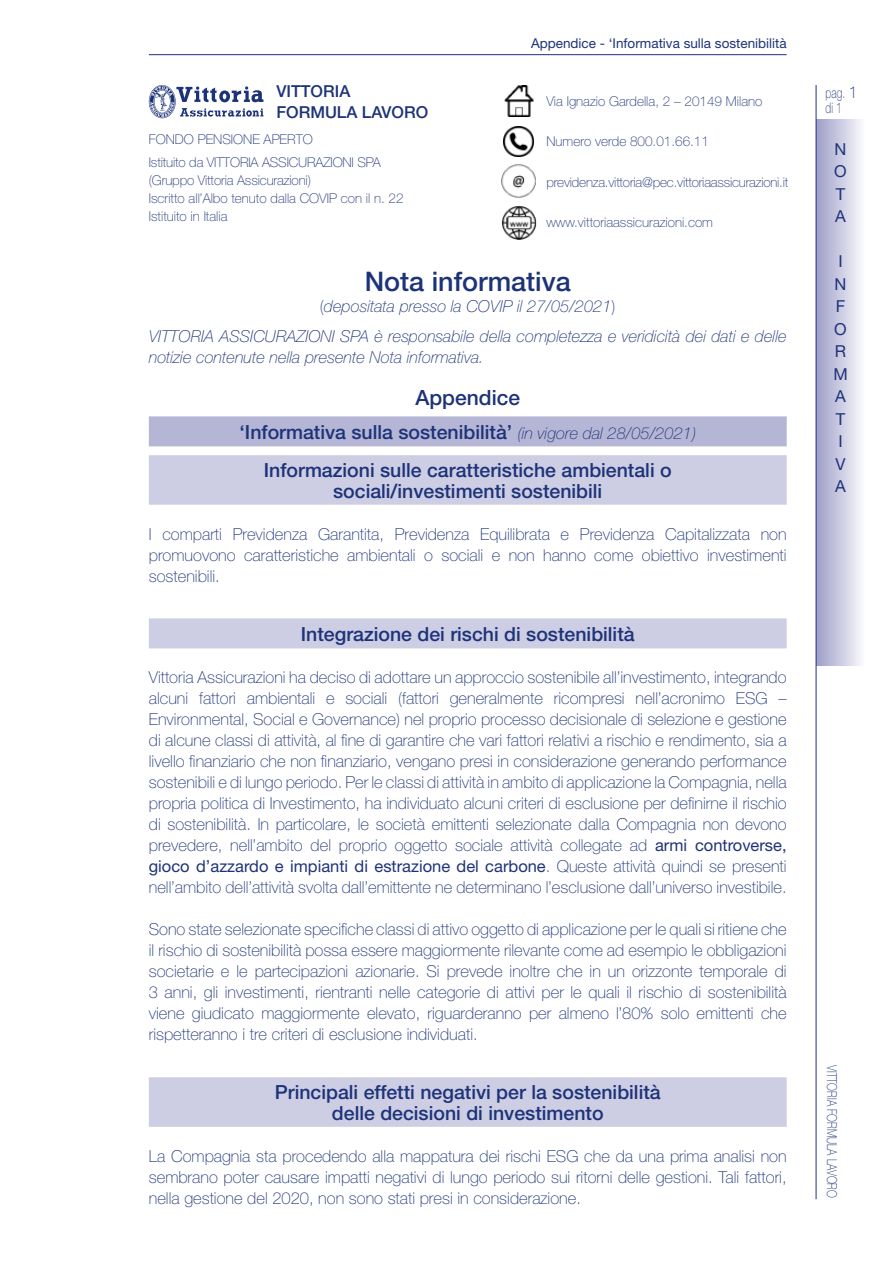
<style>
.page{position:relative;width:893px;height:1263px;background:#fff}
.page>*{position:absolute;margin:0;border:0;box-sizing:border-box;transform-origin:0 0}
.t1{font:500 27px "Helvetica Neue LT Std";color:#1d3378}
.t2{font:500 21px "Helvetica Neue LT Std";color:#1d3378}
.t3{font:500 19.5px/38px "Helvetica Neue LT Std";color:#1d3378;text-align:center}
.t4{font:100 16.5px/21px "Helvetica Neue LT Std";color:#1d3378;text-align:justify}
.t5{font:italic 100 16.5px/29.5px "Helvetica Neue LT Std";color:#1d3378;text-align:center}
.t6{font:500 16.5px/21px "Helvetica Neue LT Std";color:#1d3378}
.t7{font:16.5px/22.5px "Helvetica Neue LT Std";color:#1d3378;text-align:justify}
.t8{font:100 14.7px/15px "Helvetica Neue LT Std";color:#1d3378;scale:.71 1}
.t9{font:100 13.65px "Helvetica Neue LT Std";color:#1d3378;scale:.77 1}
.t10{font:100 13.5px/18px "Helvetica Neue LT Std";color:#1d3378}
.t11{font:13.5px "Helvetica Neue LT Std";color:#1d3378}
.s1{font-style:normal}
.s2{font-weight:100;font-style:italic;font-size:16.5px}
.s3{font-weight:400}
.s4{font-size:16.5px}
</style>
<div class="page">
<div style="left:816px;top:119px;width:49px;height:546px;background:linear-gradient(to right,#9d9ec7,#fcfbff)"></div>
<hr style="left:816px;top:85px;width:1px;height:1114px;background:#1d3378">
<img style="left:504px;top:86px;width:30px;height:30px">
<img style="left:504px;top:127px;width:30px;height:29px">
<img style="left:502px;top:164px;width:34px;height:34px">
<img style="left:501px;top:205px;width:35px;height:34px">
<svg style="left:149px;top:85px;width:114px;height:33px"></svg>
<div style="left:149px;top:416px;width:638px;height:30px;background:#b5b5d5"></div>
<div style="left:149px;top:455px;width:638px;height:50px;background:#cdcde4"></div>
<div style="left:149px;top:618px;width:638px;height:30px;background:#cdcde4"></div>
<div style="left:149px;top:1077px;width:638px;height:50px;background:#cdcde4"></div>
<hr style="left:149px;top:54px;width:638px;height:1px;background:#1d3378">
<p class="t6" style="left:276px;top:80px;width:153px">VITTORIA<br>FORMULA LAVORO</p>
<p class="t10" style="left:149px;top:128px;width:233px;line-height:22.2px">FONDO PENSIONE APERTO<br>Istituito da VITTORIA ASSICURAZIONI SPA</p>
<p class="t10" style="left:149px;top:171px;width:256px">(Gruppo Vittoria Assicurazioni)<br>Iscritto all’Albo tenuto dalla COVIP con il n. 22<br>Istituito in Italia</p>
<p class="t11" style="left:531px;top:35px;width:257px">Appendice - ‘Informativa sulla sostenibilità</p>
<p class="t10" style="left:546px;top:92px;width:217px">Via Ignazio Gardella, 2 – 20149 Milano</p>
<p class="t10" style="left:546px;top:132px;width:164px">Numero verde 800.01.66.11</p>
<p class="t10" style="left:546px;top:173px;width:243px">previdenza.vittoria@pec.vittoriaassicurazioni.it</p>
<p class="t10" style="left:546px;top:213px;width:168px">www.vittoriaassicurazioni.com</p>
<h1 class="t1" style="left:365px;top:266px;width:208px">Nota informativa</h1>
<p class="t5" style="left:149px;top:292px;width:639px"><span class="s1">(</span>depositata presso la COVIP il 27/05/2021<span class="s1">)<br></span>VITTORIA ASSICURAZIONI SPA è responsabile della completezza e veridicità dei dati e delle</p>
<p class="t5" style="left:149px;top:342px;width:337px">notizie contenute nella presente Nota informativa.</p>
<p class="t2" style="left:415px;top:385px;width:106px">Appendice</p>
<p class="t3" style="left:240px;top:413px;width:458px">‘Informativa sulla sostenibilità’ <span class="s2">(in vigore dal 28/05/2021)<br></span>Informazioni sulle caratteristiche ambientali o</p>
<p class="t3" style="left:333px;top:472px;width:271px">sociali/investimenti sostenibili</p>
<p class="t4" style="left:149px;top:523px;width:639px">I comparti Previdenza Garantita, Previdenza Equilibrata e Previdenza Capitalizzata non promuovono caratteristiche ambientali o sociali e non hanno come obiettivo investimenti sostenibili.</p>
<p class="t3" style="left:301px;top:615px;width:335px">Integrazione dei rischi di sostenibilità</p>
<p class="t4" style="left:149px;top:666px;width:639px">Vittoria Assicurazioni ha deciso di adottare un approccio sostenibile all’investimento, integrando alcuni fattori ambientali e sociali (fattori generalmente ricompresi nell’acronimo ESG – Environmental, Social e Governance) nel proprio processo decisionale di selezione e gestione di alcune classi di attività, al fine di garantire che vari fattori relativi a rischio e rendimento, sia a livello finanziario che non finanziario, vengano presi in considerazione generando performance sostenibili e di lungo periodo. Per le classi di attività in ambito di applicazione la Compagnia, nella propria politica di Investimento, ha individuato alcuni criteri di esclusione per definirne il rischio di sostenibilità. In particolare, le società emittenti selezionate dalla Compagnia non devono prevedere, nell’ambito del proprio oggetto sociale attività collegate ad <span class="s3">armi controverse, gioco d’azzardo e impianti di estrazione del carbone</span>. Queste attività quindi se presenti nell’ambito dell’attività svolta dall’emittente ne determinano l’esclusione dall’universo investibile.</p>
<p class="t4" style="left:149px;top:918px;width:639px">Sono state selezionate specifiche classi di attivo oggetto di applicazione per le quali si ritiene che il rischio di sostenibilità possa essere maggiormente rilevante come ad esempio le obbligazioni societarie e le partecipazioni azionarie. Si prevede inoltre che in un orizzonte temporale di 3 anni, gli investimenti, rientranti nelle categorie di attivi per le quali il rischio di sostenibilità viene giudicato maggiormente elevato, riguarderanno per almeno l’80% solo emittenti che rispetteranno i tre criteri di esclusione individuati.</p>
<p class="t3" style="left:275px;top:1081px;width:387px;line-height:21px">Principali effetti negativi per la sostenibilità delle decisioni di investimento</p>
<p class="t4" style="left:149px;top:1145px;width:639px">La Compagnia sta procedendo alla mappatura dei rischi ESG che da una prima analisi non sembrano poter causare impatti negativi di lungo periodo sui ritorni delle gestioni. Tali fattori, nella gestione del 2020, non sono stati presi in considerazione.</p>
<p class="t8" style="left:825px;top:86px;width:47px">pag. <span class="s4">1 </span>di 1</p>
<p class="t7" style="left:834px;top:137px;width:14px">N O T A</p>
<p class="t7" style="left:833px;top:250px;width:16px;text-align:center">I<br>N<br>F<br>O<br>R<br>M<br>A<br>T<br>I<br>V<br>A</p>
<p class="t9" style="left:840px;top:1065px;width:174px;rotate:90deg">VITTORIA FORMULA LAVORO</p>
</div>
